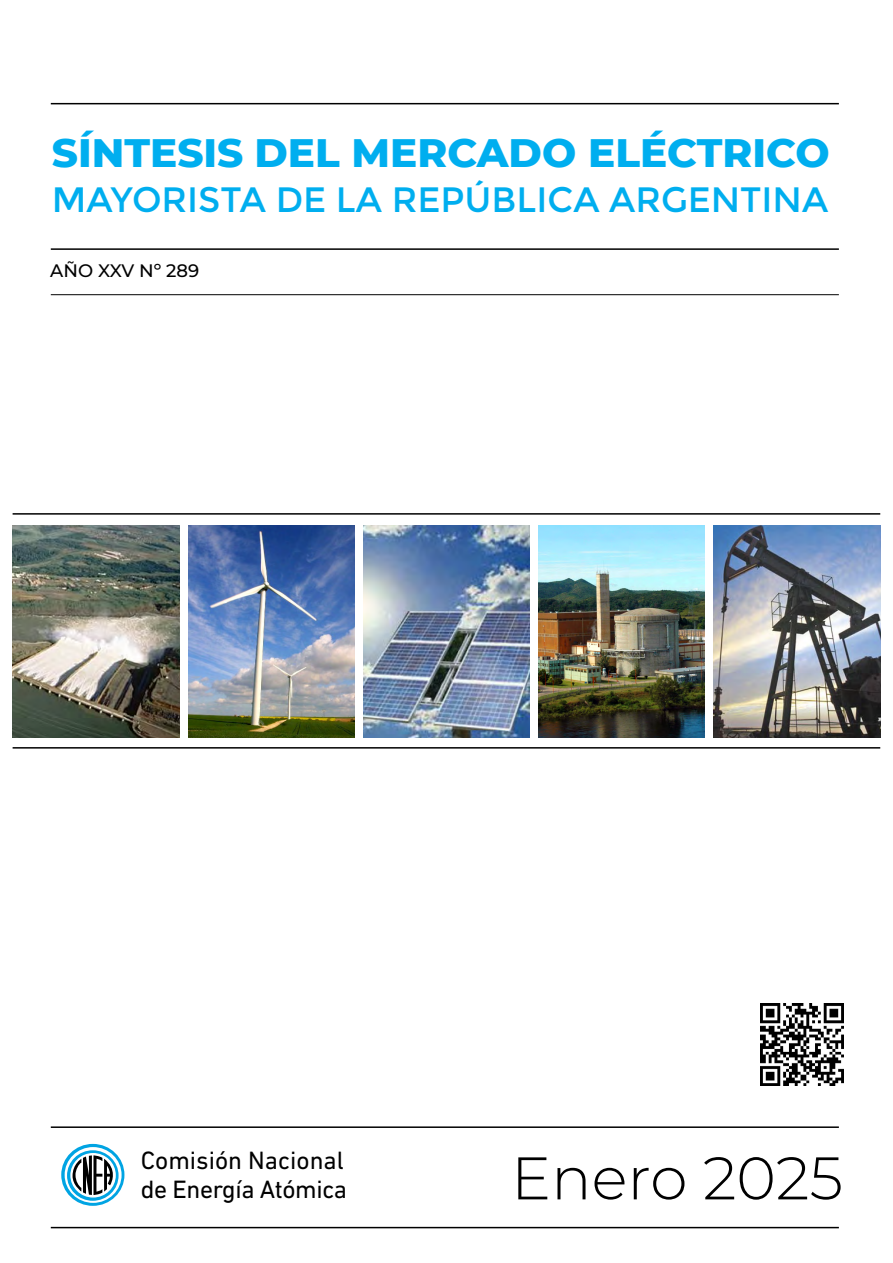
<style>
.page{position:relative;width:893px;height:1263px;background:#fff}
.page>*{position:absolute;margin:0;border:0;box-sizing:border-box;transform-origin:0 0}
.t1{font:300 60px "Montserrat";color:#000}
.t2{font:800 40.5px "Montserrat";color:#00aeef}
.t3{font:35.25px "Montserrat";color:#00aeef}
.t4{font:25.5px/28.5px "DIN Next LT Pro";color:#000}
.t5{font:500 18px "Montserrat";color:#000}
</style>
<div class="page">
<svg style="left:61px;top:1144px;width:63px;height:62px"></svg>
<svg style="left:65px;top:1147px;width:57px;height:56px"></svg>
<svg style="left:67px;top:1150px;width:52px;height:51px"></svg>
<svg style="left:70px;top:1153px;width:46px;height:44px"></svg>
<svg style="left:73px;top:1155px;width:44px;height:40px"></svg>
<img style="left:538px;top:525px;width:167px;height:213px">
<img style="left:713px;top:525px;width:167px;height:213px">
<img style="left:13px;top:525px;width:167px;height:213px">
<img style="left:363px;top:525px;width:167px;height:213px">
<img style="left:188px;top:525px;width:167px;height:213px">
<img style="left:761px;top:1004px;width:82px;height:82px">
<hr style="left:51px;top:103px;width:788px;height:1px;background:#000">
<hr style="left:13px;top:513px;width:867px;height:2px;background:#000">
<hr style="left:13px;top:747px;width:867px;height:2px;background:#000">
<hr style="left:51px;top:248px;width:788px;height:2px;background:#000">
<hr style="left:51px;top:1227px;width:788px;height:1px;background:#000">
<hr style="left:51px;top:294px;width:788px;height:1px;background:#000">
<hr style="left:51px;top:1126px;width:788px;height:2px;background:#000">
<h2 class="t2" style="left:52px;top:123px;width:779px">SÍNTESIS DEL MERCADO ELÉCTRICO</h2>
<h3 class="t3" style="left:52px;top:179px;width:778px">MAYORISTA DE LA REPÚBLICA ARGENTINA</h3>
<p class="t5" style="left:50px;top:258px;width:150px">AÑO XXV Nº 289</p>
<p class="t4" style="left:141px;top:1146px;width:208px">Comisión Nacional de Energía Atómica</p>
<h1 class="t1" style="left:511px;top:1137px;width:334px">Enero 2025</h1>
</div>
